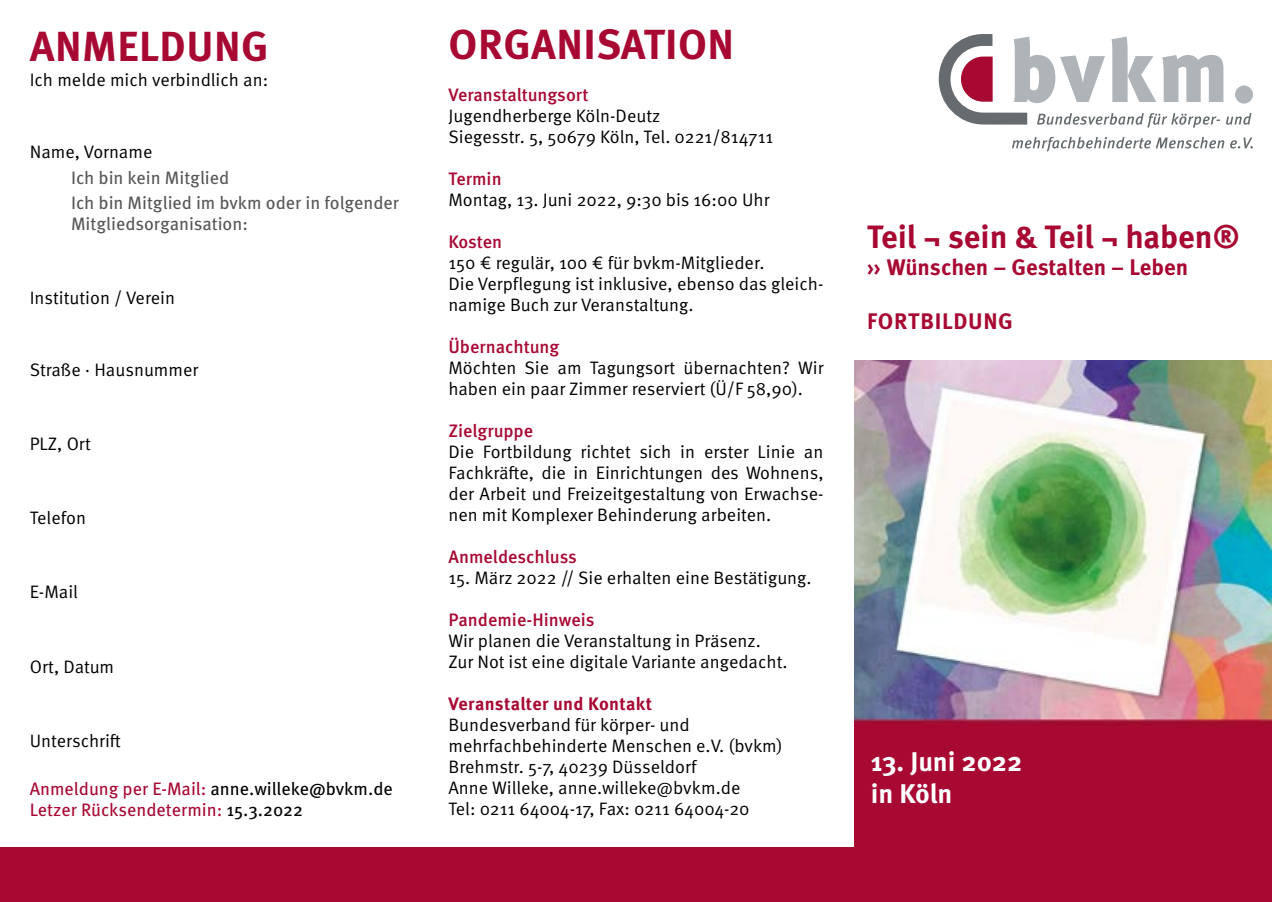
<style>
.page{position:relative;width:1272px;height:902px;background:#fff}
.page>*{position:absolute;margin:0;border:0;box-sizing:border-box;transform-origin:0 0}
.t1{font:700 42px "Meta Pro";letter-spacing:.01em;color:#a70932}
.t2{font:700 32.25px "Meta Pro";color:#a70932}
.t3{font:700 27px/32.4px "Meta Pro";letter-spacing:-.005em;color:#fff}
.t4{font:700 22.5px "Meta Pro";color:#a70932}
.t5{font:700 22.5px "Meta Pro";letter-spacing:.03em;color:#a70932}
.t6{font:18px/21px "Meta Pro Norm";color:#000}
.t7{font:500 18px "Meta Pro";color:#a70932}
.t8{font:18px/25.2px "Meta Pro";color:#575756}
.t9{font:18px/21.6px "Meta Pro";color:#a70932}
.t10{font:700 18px "Meta Pro";letter-spacing:.015em;color:#a70932}
.s1{color:#000}
</style>
<div class="page">
<img style="left:854px;top:360px;width:417px;height:367px">
<div style="left:1234px;top:85px;width:18px;height:19px;background:#aeb4b8;border-radius:50%"></div>
<svg style="left:1012px;top:137px;width:240px;height:15px"></svg>
<svg style="left:938px;top:34px;width:313px;height:94px"></svg>
<div style="left:854px;top:727px;width:417px;height:173px;background:#a70932"></div>
<div style="left:0;top:847px;width:1271px;height:54px;background:#a70932"></div>
<h1 class="t1" style="left:30px;top:14px;width:240px">ANMELDUNG</h1>
<p class="t6" style="left:30px;top:68px;width:240px">Ich melde mich verbindlich an:</p>
<p class="t6" style="left:30px;top:140px;width:124px">Name, Vorname</p>
<p class="t8" style="left:71px;top:164px;width:330px">Ich bin kein Mitglied<br>Ich bin Mitglied im bvkm oder in folgender</p>
<p class="t8" style="left:71px;top:210px;width:178px">Mitgliedsorganisation:</p>
<p class="t6" style="left:30px;top:286px;width:147px">Institution / Verein</p>
<p class="t6" style="left:30px;top:357px;width:170px">Straße · Hausnummer</p>
<p class="t6" style="left:30px;top:432px;width:63px">PLZ, Ort</p>
<p class="t6" style="left:30px;top:506px;width:58px">Telefon</p>
<p class="t6" style="left:30px;top:580px;width:50px">E-Mail</p>
<p class="t6" style="left:30px;top:654px;width:86px">Ort, Datum</p>
<p class="t6" style="left:30px;top:729px;width:93px">Unterschrift</p>
<p class="t9" style="left:30px;top:776px;width:364px">Anmeldung per E-Mail: <span class="s1">anne.willeke@bvkm.de<br></span>Letzer Rücksendetermin: <span class="s1">15.3.2022</span></p>
<h1 class="t1" style="left:448px;top:11px;width:287px">ORGANISATION</h1>
<p class="t7" style="left:448px;top:80px;width:142px">Veranstaltungsort</p>
<p class="t6" style="left:448px;top:104px;width:326px">Jugendherberge Köln-Deutz<br>Siegesstr. 5, 50679 Köln, Tel. 0221/814711</p>
<p class="t7" style="left:448px;top:164px;width:55px">Termin</p>
<p class="t6" style="left:448px;top:188px;width:322px">Montag, 13. Juni 2022, 9:30 bis 16:00 Uhr</p>
<p class="t7" style="left:448px;top:227px;width:55px">Kosten</p>
<p class="t6" style="left:448px;top:251px;width:376px">150 € regulär, 100 € für bvkm-Mitglieder.<br>Die Verpflegung ist inklusive, ebenso das gleich&shy;namige Buch zur Veranstaltung.</p>
<p class="t7" style="left:448px;top:332px;width:112px">Übernachtung</p>
<p class="t6" style="left:448px;top:356px;width:376px">Möchten Sie am Tagungsort übernachten? Wir haben ein paar Zimmer reserviert (Ü/F 58,90).</p>
<p class="t7" style="left:448px;top:416px;width:86px">Zielgruppe</p>
<p class="t6" style="left:448px;top:440px;width:376px;text-align:justify">Die Fortbildung richtet sich in erster Linie an Fachkräfte, die in Einrichtungen des Wohnens, der Arbeit und Freizeitgestaltung von Erwachse&shy;nen mit Komplexer Behinderung arbeiten.</p>
<p class="t7" style="left:448px;top:542px;width:130px">Anmeldeschluss</p>
<p class="t6" style="left:448px;top:566px;width:365px">15. März 2022 // Sie erhalten eine Bestätigung.</p>
<p class="t7" style="left:448px;top:605px;width:147px">Pandemie-Hinweis</p>
<p class="t6" style="left:448px;top:629px;width:341px">Wir planen die Veranstaltung in Präsenz.<br>Zur Not ist eine digitale Variante angedacht.</p>
<p class="t10" style="left:448px;top:689px;width:205px">Veranstalter und Kontakt</p>
<p class="t6" style="left:448px;top:713px;width:336px">Bundesverband für körper- und mehrfachbehinderte Menschen e.V. (bvkm)<br>Brehmstr. 5-7, 40239 Düsseldorf<br>Anne Willeke, anne.willeke@bvkm.de<br>Tel: 0211 64004-17, Fax: 0211 64004-20</p>
<h2 class="t2" style="left:867px;top:211px;width:374px">Teil ¬ sein &amp; Teil ¬ haben®</h2>
<p class="t4" style="left:867px;top:249px;width:322px">›› Wünschen – Gestalten – Leben</p>
<p class="t5" style="left:867px;top:303px;width:147px">FORTBILDUNG</p>
<h3 class="t3" style="left:870px;top:743px;width:153px">13. Juni 2022 in Köln</h3>
</div>
